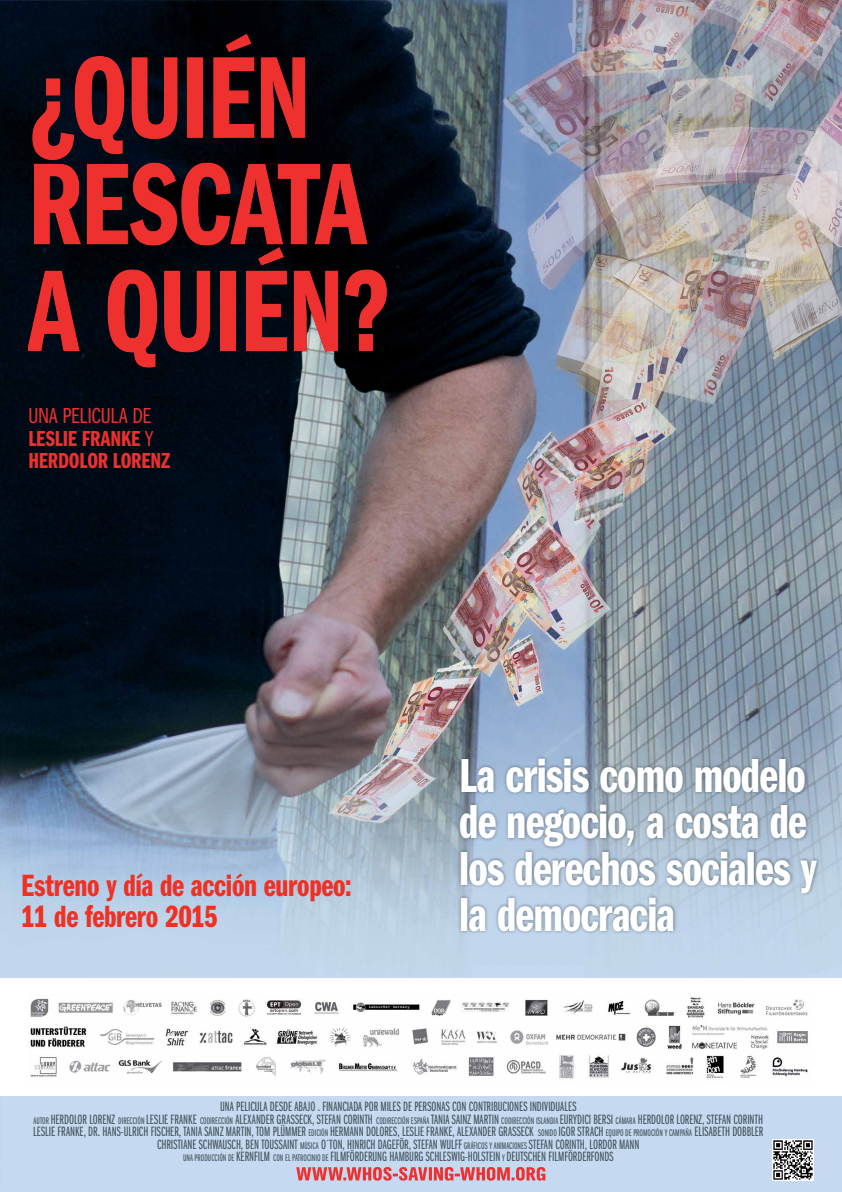
<style>
.page{position:relative;width:842px;height:1192px;background:#fff}
.page>*{position:absolute;margin:0;border:0;box-sizing:border-box;transform-origin:0 0}
.t1{font:49.45px/46.1px "ITC Franklin Gothic Std Dm Cp";letter-spacing:-.015em;color:#fff}
.t2{font:31.85px/31.9px "ITC Franklin Gothic Std Dm Cp";letter-spacing:-.01em;color:#ee3124}
.t3{font:22.5px/22.5px "ITC Franklin Gothic Std Dm Cp";letter-spacing:-.005em;color:#ee312f}
.t4{font:22.5px "ITC Franklin Gothic Std Bk Cp";color:#ee312f}
.t5{font:14px/12.5px "ITC Franklin Gothic Std Bk X Cp";letter-spacing:.005em;color:#43525a;text-align:center}
.s1{font-family:"ITC Franklin Gothic Std Bk Cp"}
.s2{font-size:10px}
</style>
<div class="page">
<img style="left:0;top:0;width:842px;height:1192px">
<div style="left:456px;top:755px;width:364px;height:180px;background:#43525a;opacity:.75"></div>
<svg style="left:296px;top:1167px;width:249px;height:14px;background:#db7d87"></svg>
<div style="left:0;top:978px;width:842px;height:118px;background:#fff"></div>
<img style="left:30px;top:997px;width:778px;height:82px">
<img style="left:772px;top:1139px;width:42px;height:42px">
<img style="left:28px;top:9px;width:410px;height:370px">
<h3 class="t4" style="left:28px;top:403px;width:124px">UNA PELICULA DE</h3>
<h3 class="t3" style="left:28px;top:427px;width:143px">Leslie Franke <span class="s1">Y<br></span>Herdolor Lorenz</h3>
<h2 class="t2" style="left:21px;top:870px;width:332px">Estreno y día de acción europeo:<br>11 de febrero 2015</h2>
<h1 class="t1" style="left:459px;top:754px;width:359px">La crisis como modelo de negocio, a costa de los derechos sociales y la democracia</h1>
<p class="t5" style="left:33px;top:1101px;width:732px">UNA PELICULA DESDE ABAJO . FINANCIADA POR MILES DE PERSONAS CON CONTRIBUCIONES INDIVIDUALES<br><span class="s2">AUTOR</span> HERDOLOR LORENZ <span class="s2">DIRECCIÓN</span> LESLIE FRANKE <span class="s2">CODIRECCIÓN</span> ALEXANDER GRASSECK, STEFAN CORINTH <span class="s2">CODIRECCIÓN ESPAÑA</span> TANIA SAINZ MARTIN <span class="s2">CODIRECCIÓN ISLANDIA</span> EURYDICI BERSI <span class="s2">CÁMARA</span> HERDOLOR LORENZ, STEFAN CORINTH LESLIE FRANKE, DR. HANS-ULRICH FISCHER, TANIA SAINZ MARTIN, TOM PLÜMMER <span class="s2">EDICIÓN</span> HERMANN DOLORES, LESLIE FRANKE, ALEXANDER GRASSECK <span class="s2">SONIDO</span> IGOR STRACH <span class="s2">EQUIPO DE PROMOCIÓN Y CAMPAÑA</span> ELISABETH DOBBLER CH RISTIANE SCHWAUSCH, BEN TOUSSAINT <span class="s2">MÚSICA</span> O´TON, HINRICH DAGEFÖR, STEFAN WULFF <span class="s2">GRÁFICOS Y ANIMACIONES</span> STEFAN CORINTH, LORDOR MANN<br><span class="s2">UNA PRODUCCIÓN DE</span> KERNFILM <span class="s2">CON EL PATROCINIO DE</span> FILMFÖRDERUNG HAMBURG SCHLESWIG-HOLSTEIN <span class="s2">Y</span> DEUTSCHEN FILMFÖRDERFONDS</p>
</div>
